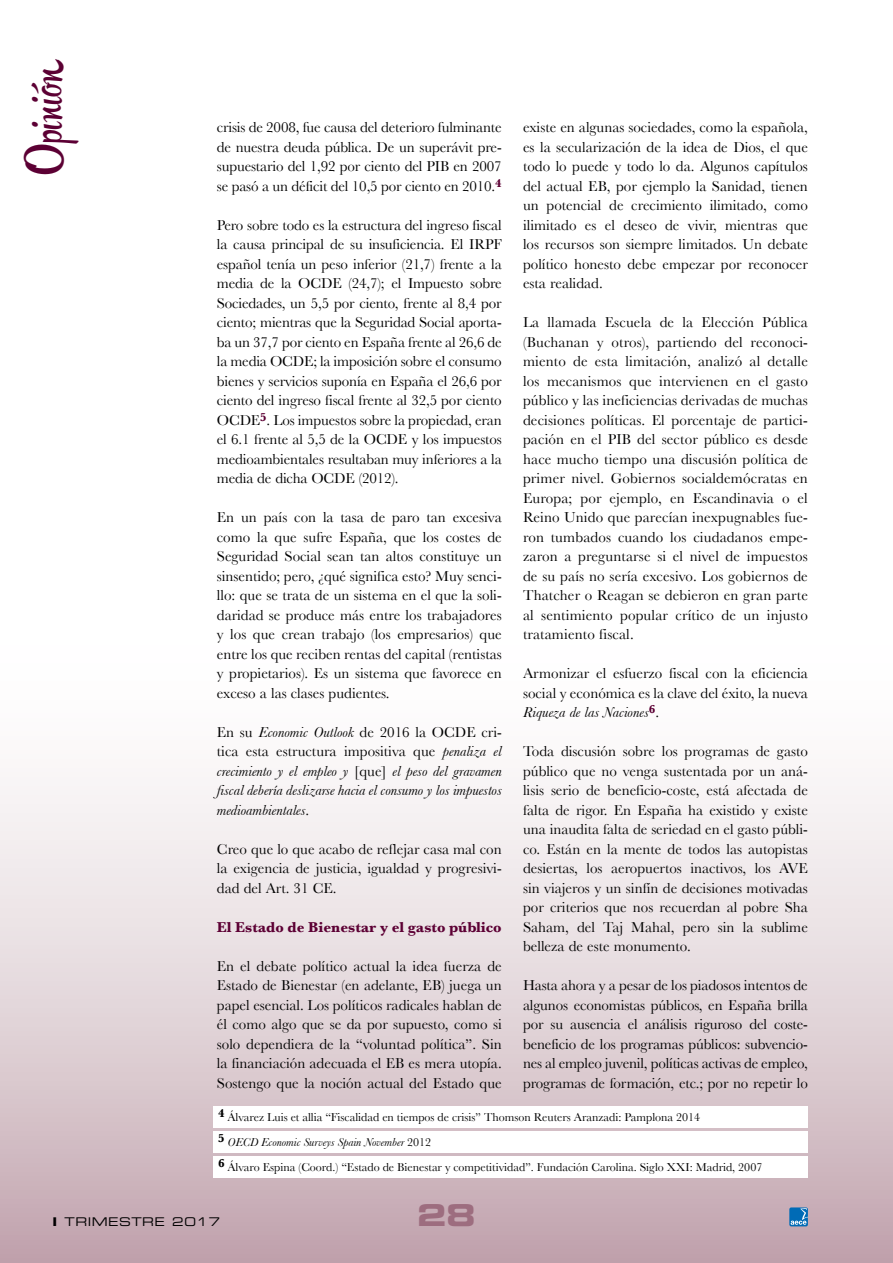
<style>
.page{position:relative;width:893px;height:1263px;background:#fff}
.page>*{position:absolute;margin:0;border:0;box-sizing:border-box;transform-origin:0 0}
.t1{font:45px "Hipster Script Pro";color:#5c0034}
.t2{font:30px "Eurostile LT Std Bold Ex 2";color:#9d6d7f}
.t3{font:15px/19.5px "Baskerville";color:#000;text-align:justify}
.t4{font:italic 15px/19.5px "Baskerville";color:#000;text-align:justify}
.t5{font:700 15px "Baskerville";color:#5c0034}
.t6{font:12px "Baskerville";color:#000}
.t7{font:italic 12px "Baskerville";color:#000}
.t8{font:12px "Eurostile LT Std Ex 2";letter-spacing:.04em;color:#000}
.s1{font-style:normal}
.s2{font-style:italic}
.s3{font-family:"Eurostile LT Std Bold Ex 2"}
</style>
<div class="page">
<svg style="left:0;top:786px;width:893px;height:477px"></svg>
<svg style="left:789px;top:1207px;width:19px;height:19px"></svg>
<svg style="left:791px;top:1208px;width:17px;height:17px"></svg>
<div style="left:214px;top:1157px;width:594px;height:21px;background:#fff"></div>
<div style="left:214px;top:1131px;width:594px;height:21px;background:#fff"></div>
<div style="left:214px;top:1106px;width:594px;height:21px;background:#fff"></div>
<h1 class="t1" style="left:19px;top:176px;width:119px;rotate:-90deg">Opinión</h1>
<p class="t3" style="left:217px;top:118px;width:286px">crisis de 2008, fue causa del deterioro fulminante de nuestra deuda pública. De un superávit pre&shy;supuestario del 1,92 por ciento del PIB en 2007 se pasó a un déficit del 10,5 por ciento en 2010.<sup>4</sup></p>
<p class="t3" style="left:217px;top:215px;width:286px">Pero sobre todo es la estructura del ingreso fiscal la causa principal de su insuficiencia. El IRPF español tenía un peso inferior (21,7) frente a la media de la OCDE (24,7); el Impuesto sobre Sociedades, un 5,5 por ciento, frente al 8,4 por ciento; mientras que la Seguridad Social aporta&shy;ba un 37,7 por ciento en España frente al 26,6 de la media OCDE; la imposición sobre el consumo bienes y servicios suponía en España el 26,6 por ciento del ingreso fiscal frente al 32,5 por ciento OCDE<sup>5</sup>. Los impuestos sobre la propiedad, eran el 6.1 frente al 5,5 de la OCDE y los impuestos medioambientales resultaban muy inferiores a la media de dicha OCDE (2012).</p>
<p class="t3" style="left:217px;top:508px;width:286px">En un país con la tasa de paro tan excesiva como la que sufre España, que los costes de Seguridad Social sean tan altos constituye un sinsentido; pero, ¿qué significa esto? Muy senci&shy;llo: que se trata de un sistema en el que la soli&shy;daridad se produce más entre los trabajadores y los que crean trabajo (los empresarios) que entre los que reciben rentas del capital (rentistas y propietarios). Es un sistema que favorece en exceso a las clases pudientes.</p>
<p class="t4" style="left:217px;top:722px;width:286px"><span class="s1">En su</span> Economic Outlook <span class="s1">de 2016 la OCDE cri&shy;tica esta estructura impositiva que</span> penaliza el crecimiento y el empleo y <span class="s1">[que]</span> el peso del gravamen fiscal debería deslizarse hacia el consumo y los impuestos medioambientales<span class="s1">.</span></p>
<p class="t3" style="left:217px;top:839px;width:286px">Creo que lo que acabo de reflejar casa mal con la exigencia de justicia, igualdad y progresivi&shy;dad del Art. 31 CE.</p>
<p class="t5" style="left:217px;top:918px;width:286px">El Estado de Bienestar y el gasto público</p>
<p class="t3" style="left:217px;top:956px;width:286px">En el debate político actual la idea fuerza de Estado de Bienestar (en adelante, EB) juega un papel esencial. Los políticos radicales hablan de él como algo que se da por supuesto, como si solo dependiera de la “voluntad política”. Sin la financiación adecuada el EB es mera utopía.<br>Sostengo que la noción actual del Estado que</p>
<p class="t3" style="left:523px;top:118px;width:286px">existe en algunas sociedades, como la española, es la secularización de la idea de Dios, el que todo lo puede y todo lo da. Algunos capítulos del actual EB, por ejemplo la Sanidad, tienen un potencial de crecimiento ilimitado, como ilimitado es el deseo de vivir, mientras que los recursos son siempre limitados. Un debate político honesto debe empezar por reconocer esta realidad.</p>
<p class="t3" style="left:523px;top:313px;width:286px">La llamada Escuela de la Elección Pública (Buchanan y otros), partiendo del reconoci&shy;miento de esta limitación, analizó al detalle los mecanismos que intervienen en el gasto público y las ineficiencias derivadas de muchas decisiones políticas. El porcentaje de partici&shy;pación en el PIB del sector público es desde hace mucho tiempo una discusión política de primer nivel. Gobiernos socialdemócratas en Europa; por ejemplo, en Escandinavia o el Reino Unido que parecían inexpugnables fue&shy;ron tumbados cuando los ciudadanos empe&shy;zaron a preguntarse si el nivel de impuestos de su país no sería excesivo. Los gobiernos de Thatcher o Reagan se debieron en gran parte al sentimiento popular crítico de un injusto tratamiento fiscal.</p>
<p class="t3" style="left:523px;top:664px;width:286px">Armonizar el esfuerzo fiscal con la eficiencia social y económica es la clave del éxito, la nueva <span class="s2">Riqueza de las Naciones</span><sup>6</sup>.</p>
<p class="t3" style="left:523px;top:742px;width:286px">Toda discusión sobre los programas de gasto público que no venga sustentada por un aná&shy;lisis serio de beneficio-coste, está afectada de falta de rigor. En España ha existido y existe una inaudita falta de seriedad en el gasto públi&shy;co. Están en la mente de todos las autopistas desiertas, los aeropuertos inactivos, los AVE sin viajeros y un sinfín de decisiones motivadas por criterios que nos recuerdan al pobre Sha Saham, del Taj Mahal, pero sin la sublime belleza de este monumento.</p>
<p class="t3" style="left:523px;top:976px;width:286px">Hasta ahora y a pesar de los piadosos intentos de algunos economistas públicos, en España brilla por su ausencia el análisis riguroso del coste&shy;beneficio de los programas públicos: subvencio&shy;nes al empleo juvenil, políticas activas de empleo, programas de formación, etc.; por no repetir lo</p>
<p class="t6" style="left:218px;top:1110px;width:484px"><sup>4</sup> Álvarez Luis et allia “Fiscalidad en tiempos de crisis” Thomson Reuters Aranzadi: Pamplona 2014</p>
<p class="t7" style="left:218px;top:1135px;width:215px"><sup>5</sup> OECD Economic Surveys Spain November <span class="s1">2012</span></p>
<p class="t6" style="left:218px;top:1160px;width:546px"><sup>6</sup> Álvaro Espina (Coord.) “Estado de Bienestar y competitividad”. Fundación Carolina. Siglo XXI: Madrid, 2007</p>
<p class="t8" style="left:53px;top:1214px;width:169px"><span class="s3">I</span> TRIMESTRE 2017</p>
<h2 class="t2" style="left:417px;top:1194px;width:60px">28</h2>
</div>
